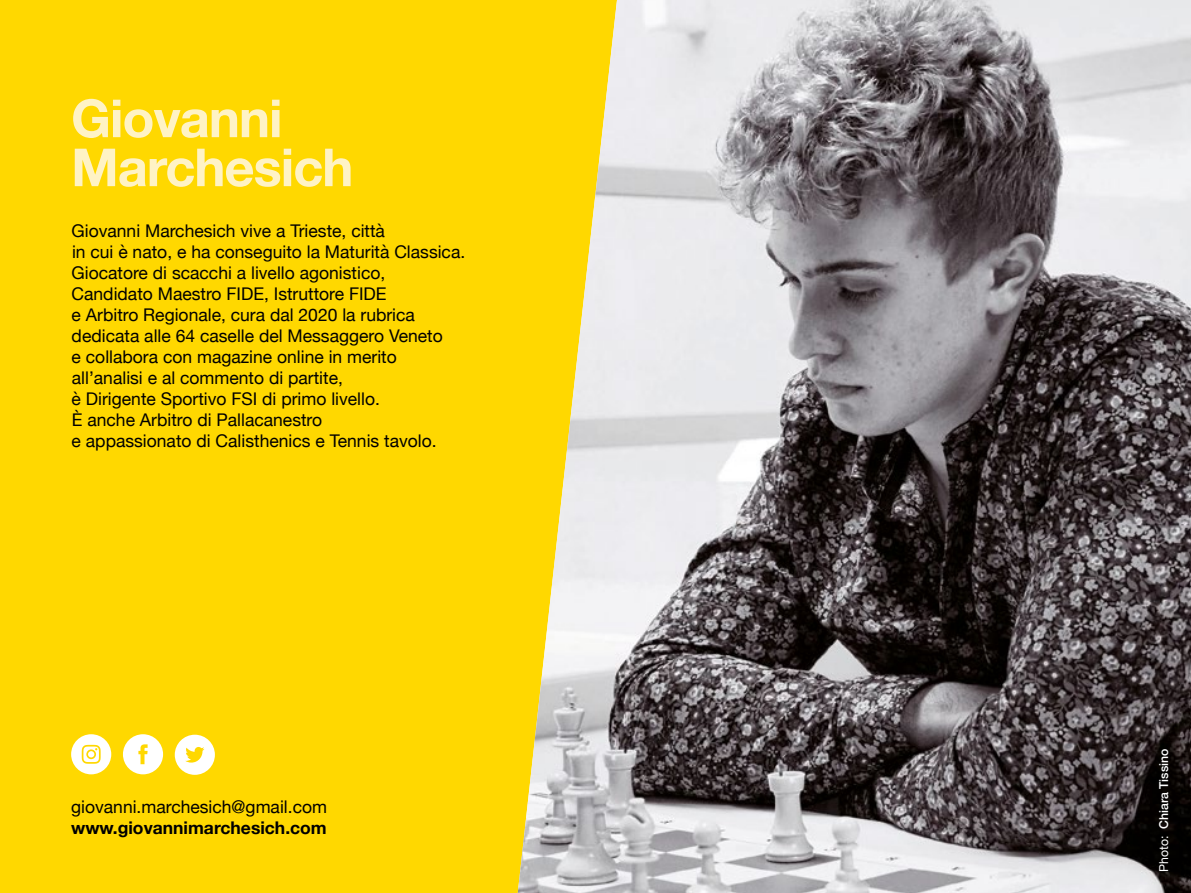
<style>
.page{position:relative;width:1191px;height:893px;background:#ffd800}
.page>*{position:absolute;margin:0;border:0;box-sizing:border-box;transform-origin:0 0}
.t1{font:700 52.5px/49px "Helvetica Neue";letter-spacing:-.02em;color:#fff3c5}
.t2{font:17.5px/21px "Helvetica Neue";color:#000}
.t3{font:700 17.5px "Helvetica Neue";color:#000}
.t4{font:500 12.25px "Helvetica Neue";color:#fff}
.s1{font-weight:400}
</style>
<div class="page">
<img style="left:518px;top:0;width:673px;height:893px">
<svg style="left:175px;top:735px;width:40px;height:40px"></svg>
<svg style="left:123px;top:734px;width:40px;height:40px"></svg>
<svg style="left:71px;top:734px;width:40px;height:40px"></svg>
<h1 class="t1" style="left:71px;top:95px;width:284px">Giovanni<br>Marchesich</h1>
<p class="t2" style="left:71px;top:222px;width:395px">Giovanni Marchesich vive a Trieste, città<br>in cui è nato, e ha conseguito la Maturità Classica.<br>Giocatore di scacchi a livello agonistico, Candidato Maestro FIDE, Istruttore FIDE<br>e Arbitro Regionale, cura dal 2020 la rubrica dedicata alle 64 caselle del Messaggero Veneto<br>e collabora con magazine online in merito all’analisi e al commento di partite,<br>è Dirigente Sportivo FSI di primo livello.<br>È anche Arbitro di Pallacanestro<br>e appassionato di Calisthenics e Tennis tavolo.</p>
<p class="t2" style="left:71px;top:797px;width:257px">giovanni.marchesich@gmail.com</p>
<p class="t3" style="left:71px;top:814px;width:257px">www.giovannimarchesich.com</p>
<p class="t4" style="left:1154px;top:872px;width:125px;rotate:-90deg"><span class="s1">Photo:</span> Chiara Tissino</p>
</div>
